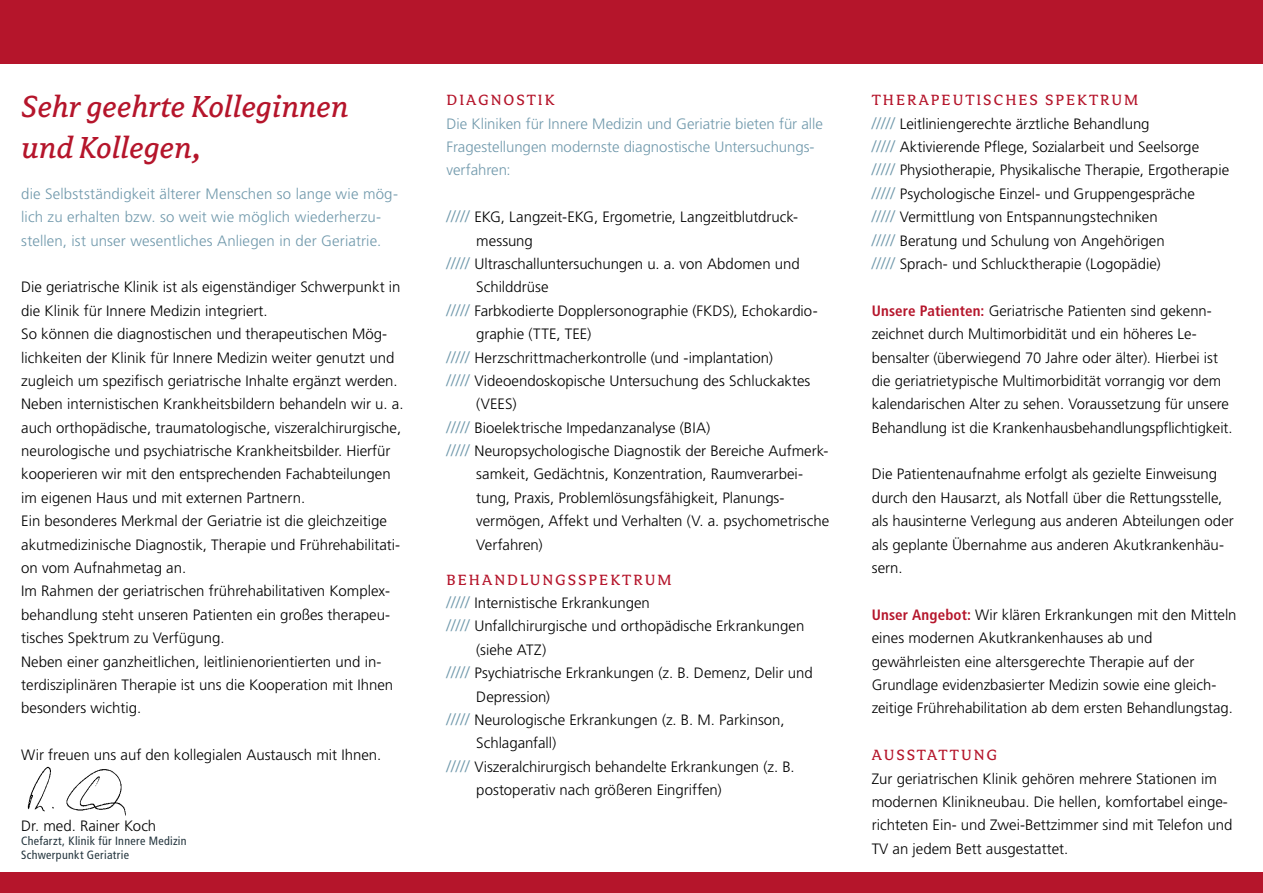
<style>
.page{position:relative;width:1263px;height:893px;background:#fff}
.page>*{position:absolute;margin:0;border:0;box-sizing:border-box;transform-origin:0 0}
.t1{font:italic 33.75px/40.5px "Avance";color:#b5152b}
.t2{font:16.5px "Avance";letter-spacing:.12em;color:#b5152b}
.t3{font:300 15px/23.4px "Frutiger LT Std";color:#000}
.t4{font:300 15px/23.4px "Frutiger LT Std";letter-spacing:.005em;color:#7199ac}
.t5{font:condensed 12px/14.4px "Frutiger LT Std";letter-spacing:.03em;color:#24353e}
.s1{font-size:16.5px;color:#7199ac}
.s2{font-weight:700;font-stretch:condensed;color:#b5152b}
</style>
<div class="page">
<div style="left:0;top:0;width:1263px;height:64px;background:#b5152b"></div>
<div style="left:0;top:873px;width:1263px;height:20px;background:#b5152b"></div>
<img style="left:27px;top:766px;width:99px;height:50px">
<h1 class="t1" style="left:21px;top:86px;width:328px">Sehr geehrte Kolleginnen und Kollegen,</h1>
<p class="t4" style="left:21px;top:182px;width:378px">die Selbstständigkeit älterer Menschen so lange wie mög&shy;lich zu erhalten bzw. so weit wie möglich wiederherzu&shy;stellen, ist unser wesentliches Anliegen in der Geriatrie.</p>
<p class="t3" style="left:21px;top:276px;width:384px">Die geriatrische Klinik ist als eigenständiger Schwerpunkt in die Klinik für Innere Medizin integriert.<br>So können die diagnostischen und therapeutischen Mög&shy;lichkeiten der Klinik für Innere Medizin weiter genutzt und zugleich um spezifisch geriatrische Inhalte ergänzt werden.<br>Neben internistischen Krankheitsbildern behandeln wir u. a. auch orthopädische, traumatologische, viszeralchirurgische, neurologische und psychiatrische Krankheitsbilder. Hierfür kooperieren wir mit den entsprechenden Fachabteilungen im eigenen Haus und mit externen Partnern.<br>Ein besonderes Merkmal der Geriatrie ist die gleichzeitige akutmedizinische Diagnostik, Therapie und Frührehabilitati&shy;on vom Aufnahmetag an.<br>Im Rahmen der geriatrischen frührehabilitativen Komplex&shy;behandlung steht unseren Patienten ein großes therapeu&shy;tisches Spektrum zu Verfügung.<br>Neben einer ganzheitlichen, leitlinienorientierten und in&shy;terdisziplinären Therapie ist uns die Kooperation mit Ihnen besonders wichtig.</p>
<p class="t3" style="left:21px;top:743px;width:362px">Wir freuen uns auf den kollegialen Austausch mit Ihnen.</p>
<p class="t3" style="left:21px;top:814px;width:137px">Dr. med. Rainer Koch</p>
<p class="t5" style="left:21px;top:834px;width:167px">Chefarzt, Klinik für Innere Medizin<br>Schwerpunkt Geriatrie</p>
<p class="t2" style="left:446px;top:91px;width:110px">DIAGNOSTIK</p>
<p class="t4" style="left:446px;top:112px;width:378px">Die Kliniken für Innere Medizin und Geriatrie bieten für alle<br>Fragestellungen modernste diagnostische Untersuchungs&shy;verfahren:</p>
<p class="t3" style="left:446px;top:206px;width:353px"><span class="s1">/////</span> EKG, Langzeit-EKG, Ergometrie, Langzeitblutdruck-</p>
<p class="t3" style="left:476px;top:229px;width:58px">messung</p>
<p class="t3" style="left:446px;top:252px;width:355px"><span class="s1">/////</span> Ultraschalluntersuchungen u. a. von Abdomen und</p>
<p class="t3" style="left:476px;top:276px;width:74px">Schilddrüse</p>
<p class="t3" style="left:446px;top:299px;width:373px"><span class="s1">/////</span> Farbkodierte Dopplersonographie (FKDS), Echokardio-</p>
<p class="t3" style="left:476px;top:322px;width:117px">graphie (TTE, TEE)</p>
<p class="t3" style="left:446px;top:346px;width:328px"><span class="s1">/////</span> Herzschrittmacherkontrolle (und -implantation)</p>
<p class="t3" style="left:446px;top:369px;width:365px"><span class="s1">/////</span> Videoendoskopische Untersuchung des Schluckaktes</p>
<p class="t3" style="left:476px;top:393px;width:42px">(VEES)</p>
<p class="t3" style="left:446px;top:416px;width:265px"><span class="s1">/////</span> Bioelektrische Impedanzanalyse (BIA)</p>
<p class="t3" style="left:446px;top:439px;width:383px"><span class="s1">/////</span> Neuropsychologische Diagnostik der Bereiche Aufmerk-</p>
<p class="t3" style="left:476px;top:463px;width:328px">samkeit, Gedächtnis, Konzentration, Raumverarbei-</p>
<p class="t3" style="left:476px;top:486px;width:310px">tung, Praxis, Problemlösungsfähigkeit, Planungs-</p>
<p class="t3" style="left:476px;top:510px;width:354px">vermögen, Affekt und Verhalten (V. a. psychometrische</p>
<p class="t3" style="left:476px;top:533px;width:68px">Verfahren)</p>
<p class="t2" style="left:446px;top:571px;width:227px">BEHANDLUNGSSPEKTRUM</p>
<p class="t3" style="left:446px;top:591px;width:205px"><span class="s1">/////</span> Internistische Erkrankungen</p>
<p class="t3" style="left:446px;top:615px;width:359px"><span class="s1">/////</span> Unfallchirurgische und orthopädische Erkrankungen</p>
<p class="t3" style="left:476px;top:638px;width:71px">(siehe ATZ)</p>
<p class="t3" style="left:446px;top:662px;width:368px"><span class="s1">/////</span> Psychiatrische Erkrankungen (z. B. Demenz, Delir und</p>
<p class="t3" style="left:476px;top:685px;width:75px">Depression)</p>
<p class="t3" style="left:446px;top:708px;width:340px"><span class="s1">/////</span> Neurologische Erkrankungen (z. B. M. Parkinson,</p>
<p class="t3" style="left:476px;top:732px;width:81px">Schlaganfall)</p>
<p class="t3" style="left:446px;top:755px;width:350px"><span class="s1">/////</span> Viszeralchirurgisch behandelte Erkrankungen (z. B.</p>
<p class="t3" style="left:476px;top:778px;width:247px">postoperativ nach größeren Eingriffen)</p>
<p class="t2" style="left:872px;top:91px;width:268px">THERAPEUTISCHES SPEKTRUM</p>
<p class="t3" style="left:872px;top:112px;width:359px"><span class="s1">/////</span> Leitliniengerechte ärztliche Behandlung<br><span class="s1">/////</span> Aktivierende Pflege, Sozialarbeit und Seelsorge<br><span class="s1">/////</span> Physiotherapie, Physikalische Therapie, Ergotherapie <span class="s1">/////</span> Psychologische Einzel- und Gruppengespräche<br><span class="s1">/////</span> Vermittlung von Entspannungstechniken<br><span class="s1">/////</span> Beratung und Schulung von Angehörigen<br><span class="s1">/////</span> Sprach- und Schlucktherapie (Logopädie)</p>
<p class="t3" style="left:872px;top:299px;width:362px"><span class="s2">Unsere Patienten:</span> Geriatrische Patienten sind gekenn&shy;zeichnet durch Multimorbidität und ein höheres Le&shy;bensalter (überwiegend 70 Jahre oder älter). Hierbei ist die geriatrietypische Multimorbidität vorrangig vor dem kalendarischen Alter zu sehen. Voraussetzung für unsere Behandlung ist die Krankenhausbehandlungspflichtigkeit.</p>
<p class="t3" style="left:872px;top:463px;width:364px">Die Patientenaufnahme erfolgt als gezielte Einweisung durch den Hausarzt, als Notfall über die Rettungsstelle, als hausinterne Verlegung aus anderen Abteilungen oder als geplante Übernahme aus anderen Akutkrankenhäu&shy;sern.</p>
<p class="t3" style="left:872px;top:603px;width:366px"><span class="s2">Unser Angebot:</span> Wir klären Erkrankungen mit den Mitteln eines modernen Akutkrankenhauses ab und gewährleisten eine altersgerechte Therapie auf der Grundlage evidenzbasierter Medizin sowie eine gleich&shy;zeitige Frührehabilitation ab dem ersten Behandlungstag.</p>
<p class="t2" style="left:872px;top:746px;width:127px">AUSSTATTUNG</p>
<p class="t3" style="left:872px;top:767px;width:362px">Zur geriatrischen Klinik gehören mehrere Stationen im modernen Klinikneubau. Die hellen, komfortabel einge&shy;richteten Ein- und Zwei-Bettzimmer sind mit Telefon und TV an jedem Bett ausgestattet.</p>
</div>
